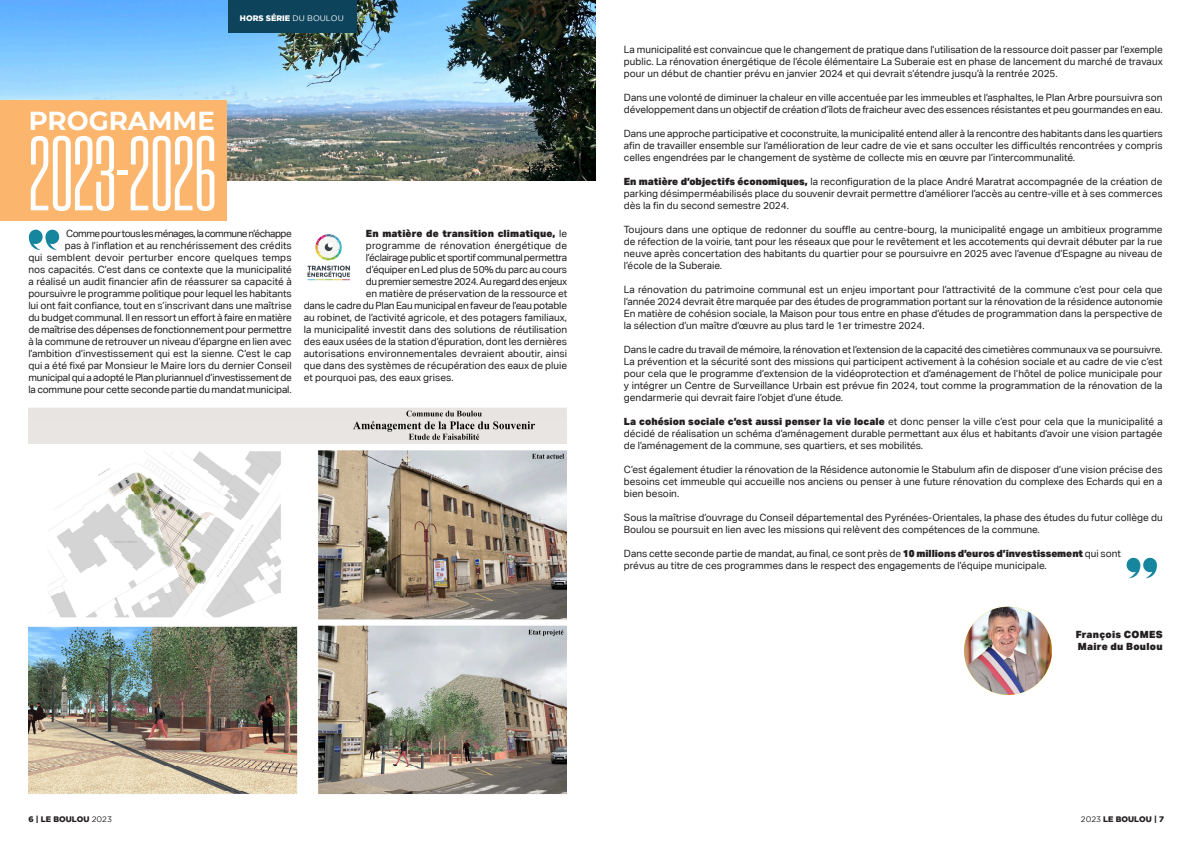
<style>
.page{position:relative;width:1191px;height:842px;background:#fff}
.page>*{position:absolute;margin:0;border:0;box-sizing:border-box;transform-origin:0 0}
.t1{font:500 105.6px "Tungsten Compressed";color:#fff}
.t2{font:700 26px "Montserrat";color:#fff}
.t3{font:10px/12px "Aktiv Grotesk";letter-spacing:.005em;color:#231f20;text-align:justify}
.t4{font:900 10px "Aktiv Grotesk";letter-spacing:.015em;color:#231f20}
.t5{font:10px "Aktiv Grotesk";letter-spacing:-.02em;color:#231f20}
.t6{font:10px "Aktiv Grotesk";letter-spacing:-.03em;color:#231f20}
.t7{font:10px "Aktiv Grotesk";letter-spacing:-.035em;color:#231f20}
.t8{font:10px "Aktiv Grotesk";letter-spacing:-.015em;color:#231f20}
.t9{font:900 8px "Gotham";color:#231f20}
.t10{font:900 8px "Gotham";color:#fff}
.s1{font-weight:400}
.s2{font-weight:900}
</style>
<div class="page">
<img style="left:0;top:0;width:595px;height:181px">
<div style="left:228px;top:0;width:128px;height:32px;background:#0e435c"></div>
<img style="left:964px;top:607px;width:88px;height:88px;border-radius:44px">
<img style="left:29px;top:408px;width:537px;height:386px">
<img style="left:307px;top:234px;width:44px;height:47px">
<div style="left:0;top:101px;width:227px;height:120px;background:#fbb56c"></div>
<svg style="left:29px;top:229px;width:30px;height:21px"></svg>
<svg style="left:1126px;top:557px;width:31px;height:21px"></svg>
<p class="t10" style="left:240px;top:14px;width:105px">HORS SÉRIE <span class="s1">DU BOULOU</span></p>
<p class="t2" style="left:29px;top:102px;width:188px">PROGRAMME</p>
<p class="t1" style="left:29px;top:125px;width:189px">2023-2026</p>
<p class="t3" style="left:28px;top:228px;width:265px;text-align:right">Comme pour tous les ménages, la commune n’échappe<br>pas à l’inflation et au renchérissement des crédits<br>qui semblent devoir perturber encore quelques temps nos capacités. C’est dans ce contexte que la municipalité a réalisé un audit financier afin de réassurer sa capacité à poursuivre le programme politique pour lequel les habitants lui ont fait confiance, tout en s’inscrivant dans une maîtrise du budget communal. Il en ressort un effort à faire en matière de maîtrise des dépenses de fonctionnement pour permettre à la commune de retrouver un niveau d’épargne en lien avec l’ambition d’investissement qui est la sienne. C’est le cap qui a été fixé par Monsieur le Maire lors du dernier Conseil municipal qui a adopté le Plan pluriannuel d’investissement de la commune pour cette seconde partie du mandat municipal.</p>
<p class="t4" style="left:366px;top:227px;width:203px">En matière de transition climatique, <span class="s1">le</span></p>
<p class="t3" style="left:366px;top:240px;width:203px">programme de rénovation énergétique de</p>
<p class="t6" style="left:366px;top:252px;width:203px">l’éclairage public et sportif communal permettra</p>
<p class="t8" style="left:366px;top:264px;width:203px">d’équiper en Led plus de 50% du parc au cours</p>
<p class="t7" style="left:366px;top:276px;width:203px">du premier semestre 2024. Au regard des enjeux</p>
<p class="t3" style="left:366px;top:288px;width:203px">en matière de préservation de la ressource et</p>
<p class="t5" style="left:304px;top:300px;width:265px">dans le cadre du Plan Eau municipal en faveur de l’eau potable</p>
<p class="t3" style="left:304px;top:312px;width:265px">au robinet, de l’activité agricole, et des potagers familiaux,</p>
<p class="t3" style="left:304px;top:324px;width:265px">la municipalité investit dans des solutions de réutilisation</p>
<p class="t3" style="left:304px;top:336px;width:265px">des eaux usées de la station d’épuration, dont les dernières</p>
<p class="t3" style="left:304px;top:348px;width:265px">autorisations environnementales devraient aboutir, ainsi</p>
<p class="t3" style="left:304px;top:360px;width:265px">que dans des systèmes de récupération des eaux de pluie</p>
<p class="t3" style="left:304px;top:372px;width:151px">et pourquoi pas, des eaux grises.</p>
<p class="t3" style="left:624px;top:44px;width:540px">La municipalité est convaincue que le changement de pratique dans l’utilisation de la ressource doit passer par l’exemple public. La rénovation énergétique de l’école élémentaire La Suberaie est en phase de lancement du marché de travaux pour un début de chantier prévu en janvier 2024 et qui devrait s’étendre jusqu’à la rentrée 2025.</p>
<p class="t3" style="left:624px;top:92px;width:540px">Dans une volonté de diminuer la chaleur en ville accentuée par les immeubles et l’asphaltes, le Plan Arbre poursuivra son développement dans un objectif de création d’îlots de fraicheur avec des essences résistantes et peu gourmandes en eau.</p>
<p class="t3" style="left:624px;top:128px;width:540px">Dans une approche participative et coconstruite, la municipalité entend aller à la rencontre des habitants dans les quartiers afin de travailler ensemble sur l’amélioration de leur cadre de vie et sans occulter les difficultés rencontrées y compris celles engendrées par le changement de système de collecte mis en œuvre par l’intercommunalité.</p>
<p class="t3" style="left:624px;top:176px;width:540px"><span class="s2">En matière d’objectifs économiques,</span> la reconfiguration de la place André Maratrat accompagnée de la création de parking désimperméabilisés place du souvenir devrait permettre d’améliorer l’accès au centre-ville et à ses commerces dès la fin du second semestre 2024.</p>
<p class="t3" style="left:624px;top:224px;width:540px">Toujours dans une optique de redonner du souffle au centre-bourg, la municipalité engage un ambitieux programme de réfection de la voirie, tant pour les réseaux que pour le revêtement et les accotements qui devrait débuter par la rue neuve après concertation des habitants du quartier pour se poursuivre en 2025 avec l’avenue d’Espagne au niveau de l’école de la Suberaie.</p>
<p class="t3" style="left:624px;top:284px;width:540px">La rénovation du patrimoine communal est un enjeu important pour l’attractivité de la commune c’est pour cela que l’année 2024 devrait être marquée par des études de programmation portant sur la rénovation de la résidence autonomie</p>
<p class="t3" style="left:624px;top:308px;width:540px">En matière de cohésion sociale, la Maison pour tous entre en phase d’études de programmation dans la perspective de la sélection d’un maître d’œuvre au plus tard le 1er trimestre 2024.</p>
<p class="t3" style="left:624px;top:344px;width:540px">Dans le cadre du travail de mémoire, la rénovation et l’extension de la capacité des cimetières communaux va se poursuivre.</p>
<p class="t3" style="left:624px;top:356px;width:540px">La prévention et la sécurité sont des missions qui participent activement à la cohésion sociale et au cadre de vie c’est pour cela que le programme d’extension de la vidéoprotection et d’aménagement de l’hôtel de police municipale pour y intégrer un Centre de Surveillance Urbain est prévue fin 2024, tout comme la programmation de la rénovation de la gendarmerie qui devrait faire l’objet d’une étude.</p>
<p class="t3" style="left:624px;top:416px;width:540px"><span class="s2">La cohésion sociale c’est aussi penser la vie locale</span> et donc penser la ville c’est pour cela que la municipalité a décidé de réalisation un schéma d’aménagement durable permettant aux élus et habitants d’avoir une vision partagée de l’aménagement de la commune, ses quartiers, et ses mobilités.</p>
<p class="t3" style="left:624px;top:464px;width:540px">C’est également étudier la rénovation de la Résidence autonomie le Stabulum afin de disposer d’une vision précise des besoins cet immeuble qui accueille nos anciens ou penser à une future rénovation du complexe des Echards qui en a bien besoin.</p>
<p class="t3" style="left:624px;top:512px;width:540px">Sous la maîtrise d’ouvrage du Conseil départemental des Pyrénées-Orientales, la phase des études du futur collège du<br>Boulou se poursuit en lien avec les missions qui relèvent des compétences de la commune.</p>
<p class="t3" style="left:624px;top:548px;width:498px">Dans cette seconde partie de mandat, au final, ce sont près de <span class="s2">10 millions d’euros d’investissement</span> qui sont prévus au titre de ces programmes dans le respect des engagements de l’équipe municipale.</p>
<p class="t4" style="left:1075px;top:628px;width:88px">François COMES</p>
<p class="t4" style="left:1078px;top:640px;width:86px">Maire du Boulou</p>
<p class="t9" style="left:28px;top:814px;width:85px">6 | LE BOULOU <span class="s1">2023</span></p>
<p class="t9" style="left:1080px;top:814px;width:85px"><span class="s1">2023</span> LE BOULOU | 7</p>
</div>
